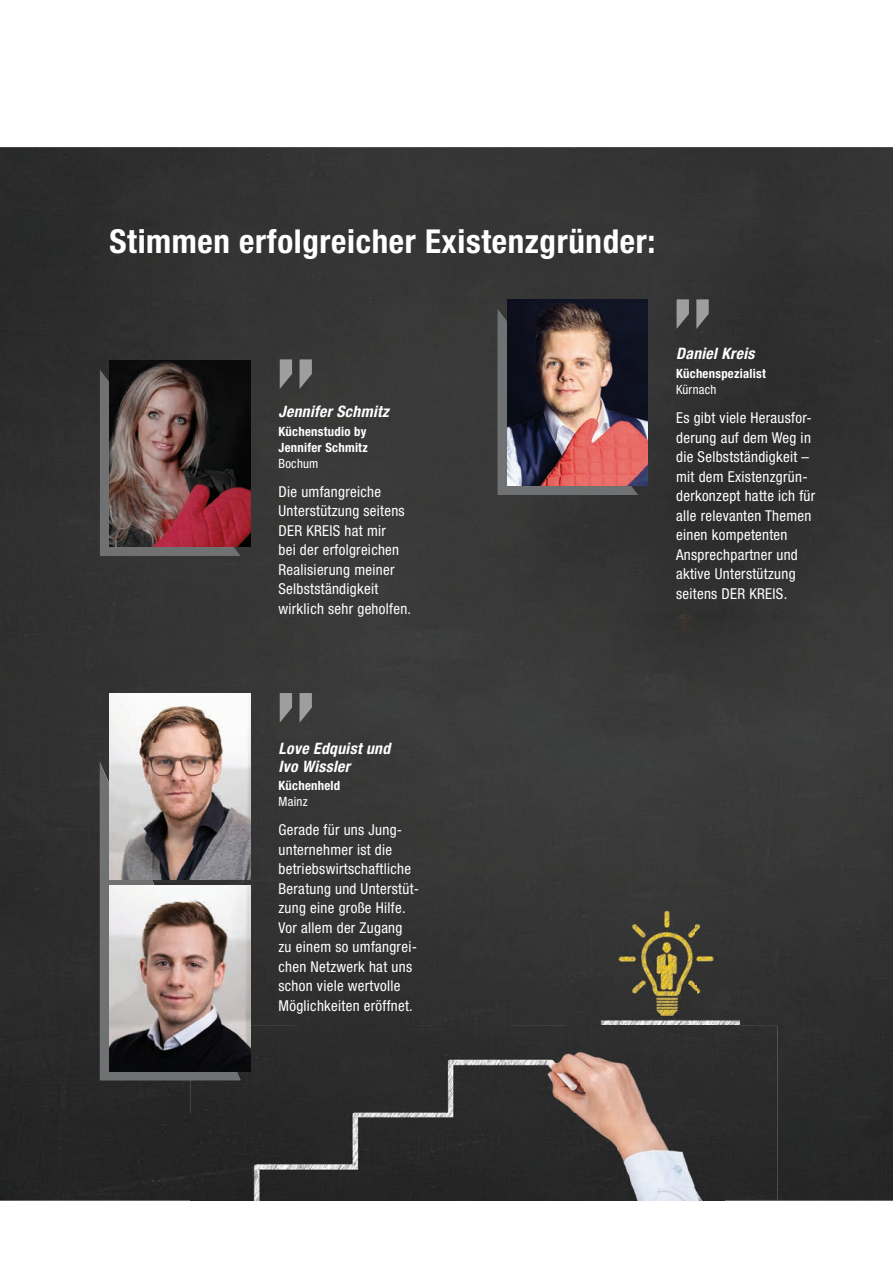
<style>
.page{position:relative;width:893px;height:1263px;background:#fff}
.page>*{position:absolute;margin:0;border:0;box-sizing:border-box;transform-origin:0 0}
.t1{font:700 condensed 33px "Helvetica Neue LT Pro";letter-spacing:.02em;color:#fff}
.t2{font:italic 700 condensed 15.75px/18px "Helvetica Neue LT Pro";letter-spacing:.02em;color:#fff}
.t3{font:condensed 15px/19.5px "Helvetica Neue LT Pro";letter-spacing:.02em;color:#fff}
.t4{font:700 condensed 12.75px/15.8px "Helvetica Neue LT Pro";letter-spacing:.02em;color:#fff}
.t5{font:condensed 12.75px "Helvetica Neue LT Pro";letter-spacing:.02em;color:#fff}
</style>
<div class="page">
<img style="left:0;top:147px;width:893px;height:1054px">
<svg style="left:100px;top:370px;width:141px;height:186px;background:#6e6b6e"></svg>
<svg style="left:100px;top:762px;width:141px;height:318px;background:#666768"></svg>
<svg style="left:497px;top:309px;width:141px;height:186px;background:#6f6d6f"></svg>
<img style="left:109px;top:360px;width:141px;height:186px">
<img style="left:507px;top:299px;width:141px;height:186px">
<img style="left:191px;top:1026px;width:426px;height:87px">
<img style="left:617px;top:1040px;width:107px;height:73px">
<div style="left:724px;top:1026px;width:53px;height:175px;background:#2a2a2a"></div>
<img style="left:191px;top:1113px;width:533px;height:88px">
<img style="left:191px;top:1071px;width:50px;height:9px">
<img style="left:566px;top:904px;width:173px;height:136px">
<img style="left:109px;top:693px;width:141px;height:187px">
<img style="left:109px;top:885px;width:141px;height:186px">
<svg style="left:280px;top:359px;width:32px;height:30px"></svg>
<svg style="left:280px;top:693px;width:32px;height:30px"></svg>
<svg style="left:677px;top:299px;width:32px;height:30px"></svg>
<h1 class="t1" style="left:109px;top:222px;width:547px">Stimmen erfolgreicher Existenzgründer:</h1>
<p class="t2" style="left:279px;top:403px;width:112px">Jennifer Schmitz</p>
<p class="t4" style="left:279px;top:424px;width:91px">Küchenstudio by<br>Jennifer Schmitz</p>
<p class="t5" style="left:279px;top:456px;width:41px">Bochum</p>
<p class="t3" style="left:279px;top:482px;width:134px">Die umfangreiche<br>Unterstützung seitens<br>DER KREIS hat mir<br>bei der erfolgreichen<br>Realisierung meiner<br>Selbstständigkeit wirklich sehr geholfen.</p>
<p class="t2" style="left:676px;top:345px;width:80px">Daniel Kreis</p>
<p class="t4" style="left:676px;top:366px;width:91px">Küchenspezialist</p>
<p class="t5" style="left:676px;top:382px;width:42px">Kü rnach</p>
<p class="t3" style="left:676px;top:408px;width:141px">Es gibt viele Herausfor&shy;derung auf dem Weg in die Selbstständigkeit – mit dem Existenzgrün&shy;derkonzept hatte ich für alle relevanten Themen einen kompetenten<br>Ansprechpartner und aktive Unterstützung seitens DER KREIS.</p>
<p class="t2" style="left:279px;top:739px;width:113px">Love Edquist und<br>Ivo Wissler</p>
<p class="t4" style="left:279px;top:778px;width:63px">Küchenheld</p>
<p class="t5" style="left:279px;top:794px;width:31px">Mainz</p>
<p class="t3" style="left:279px;top:820px;width:142px">Gerade für uns Jung&shy;unternehmer ist die betriebswirtschaftliche<br>Beratung und Unterstüt&shy;zung eine große Hilfe.<br>Vor allem der Zugang zu einem so umfangrei&shy;chen Netzwerk hat uns schon viele wertvolle<br>Möglichkeiten eröffnet.</p>
</div>
